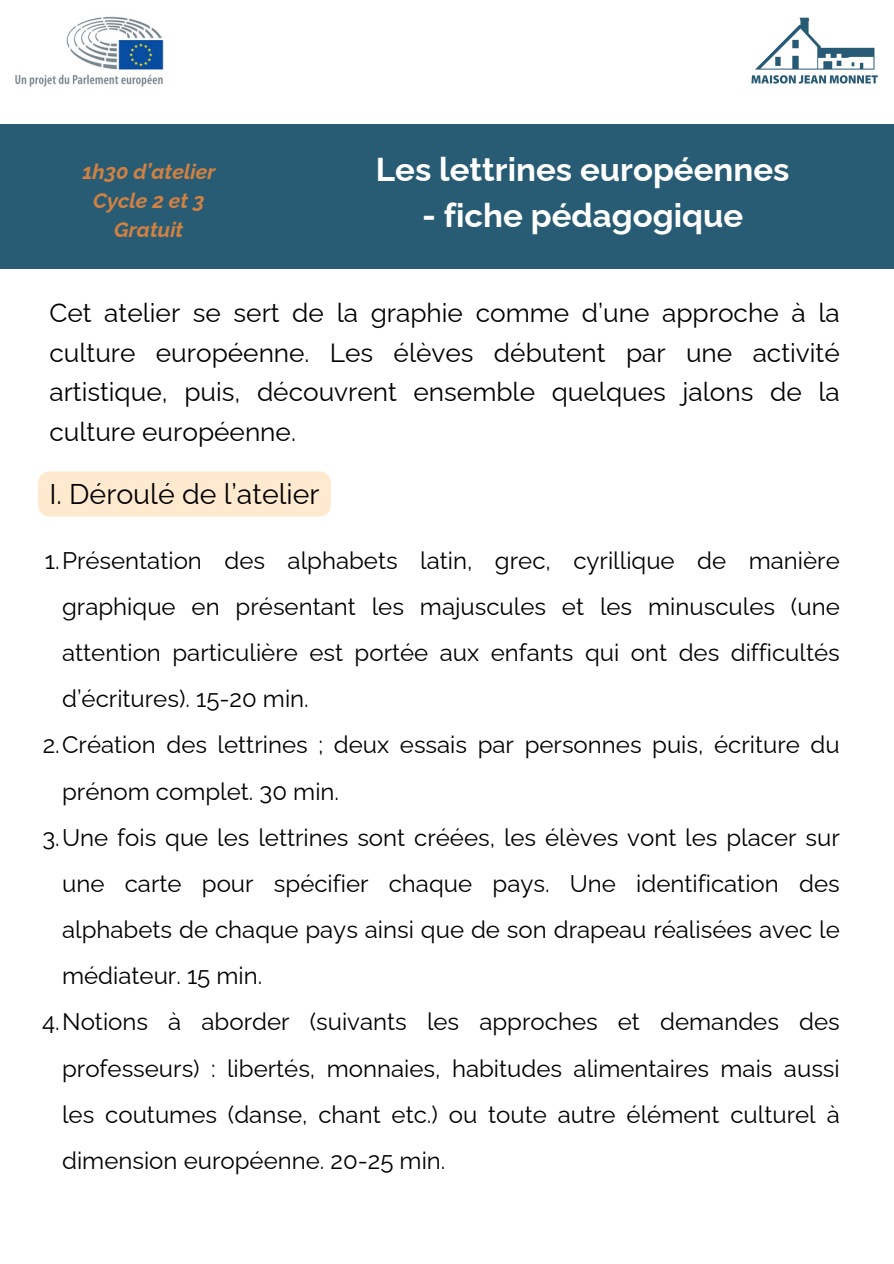
<style>
.page{position:relative;width:894px;height:1264px;background:#fff}
.page>*{position:absolute;margin:0;border:0;box-sizing:border-box;transform-origin:0 0}
.t1{font:700 33px "Raleway";color:#fff}
.t2{font:28.5px "Raleway";color:#000}
.t3{font:26.25px/39.3px "Raleway";color:#000;text-align:justify}
.t4{font:24px/46.2px "Raleway";color:#000;text-align:justify}
.t5{font:italic 700 21px "Raleway";color:#d28141}
</style>
<div class="page">
<img style="left:15px;top:16px;width:149px;height:71px">
<img style="left:751px;top:17px;width:127px;height:67px">
<div style="left:38px;top:471px;width:293px;height:45px;background:#ffe9cf"></div>
<div style="left:0;top:124px;width:893px;height:145px;background:#285c74"></div>
<p class="t5" style="left:82px;top:159px;width:134px">1h30 d’atelier</p>
<p class="t5" style="left:93px;top:188px;width:113px">Cycle 2 et 3</p>
<p class="t5" style="left:114px;top:217px;width:71px">Gratuit</p>
<p class="t1" style="left:376px;top:150px;width:415px">Les lettrines européennes</p>
<p class="t1" style="left:422px;top:196px;width:322px">- fiche pédagogique</p>
<p class="t3" style="left:49px;top:293px;width:791px">Cet atelier se sert de la graphie comme d’une approche à la culture européenne. Les élèves débutent par une activité artistique, puis, découvrent ensemble quelques jalons de la culture européenne.</p>
<p class="t2" style="left:49px;top:477px;width:271px">I. Déroulé de l’atelier</p>
<p class="t4" style="left:62px;top:537px;width:778px;text-indent:-17px">1.Présentation des alphabets latin, grec, cyrillique de manière graphique en présentant les majuscules et les minuscules (une attention particulière est portée aux enfants qui ont des difficultés d’écritures). 15-20 min.</p>
<p class="t4" style="left:62px;top:722px;width:779px;text-indent:-19px">2.Création des lettrines ; deux essais par personnes puis, écriture du prénom complet. 30 min.</p>
<h1 class="t4" style="left:62px;top:814px;width:778px;text-indent:-20px">3.Une fois que les lettrines sont créées, les élèves vont les placer sur une carte pour spécifier chaque pays. Une identification des alphabets de chaque pays ainsi que de son drapeau réalisées avec le médiateur. 15 min.</h1>
<h2 class="t4" style="left:62px;top:998px;width:778px;text-indent:-20px">4.Notions à aborder (suivants les approches et demandes des professeurs) : libertés, monnaies, habitudes alimentaires mais aussi les coutumes (danse, chant etc.) ou toute autre élément culturel à dimension européenne. 20-25 min.</h2>
</div>
